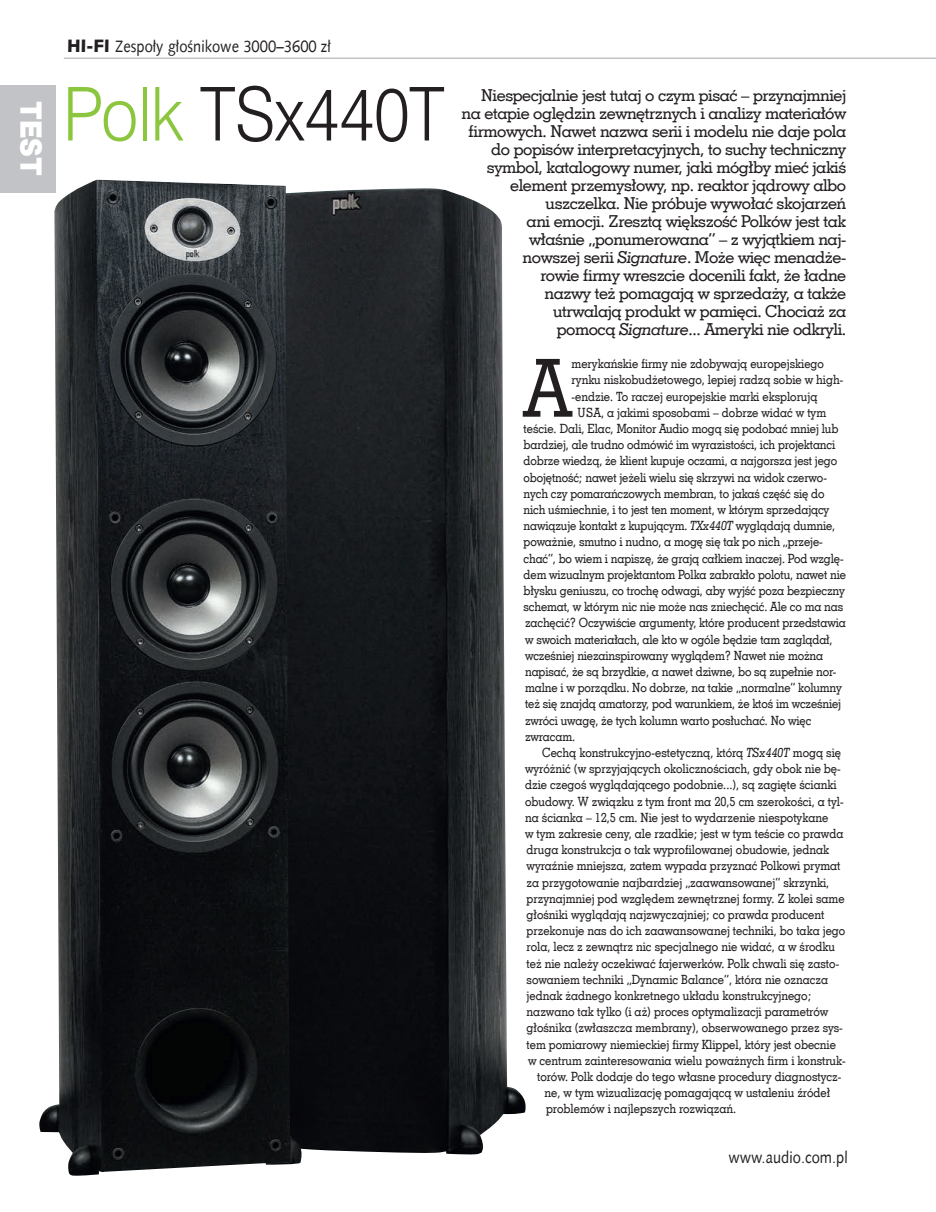
<style>
.page{position:relative;width:936px;height:1212px;background:#fff}
.page>*{position:absolute;margin:0;border:0;box-sizing:border-box;transform-origin:0 0}
.t1{font:80.25px "Geo Slab 703 Md EU";color:#231f20;scale:.9 1}
.t2{font:69px "Swis 721 Lt PL";letter-spacing:-.01em;color:#231f20;scale:.9 1}
.t3{font:27.15px "Swis 721 Blk 2 EU";color:#fff;scale:.9 1}
.t4{font:16.5px/18px "Geo Slab 703 Md EU";letter-spacing:-.025em;color:#231f20;text-align:right}
.t5{font:16.5px "Humanst 531 EU";color:#231f20;scale:.9 1}
.t6{font:12.75px "Geo Slab 703 Md EU";color:#231f20;scale:.9 1}
.s1{font-family:"Humanst 531 Blk EU";font-size:18px}
.s2{color:#8bc63e}
.s3{font-style:italic}
</style>
<div class="page">
<div style="left:0;top:85px;width:55px;height:107px;background:#c2c3c6"></div>
<hr style="left:64px;top:58px;width:871px;height:1px;background:#c2c3c6">
<img style="left:302px;top:188px;width:224px;height:967px">
<img style="left:39px;top:180px;width:263px;height:996px">
<h3 class="t3" style="left:50px;top:101px;width:85px;rotate:90deg">TEST</h3>
<p class="t5" style="left:67px;top:35px;width:294px"><span class="s1">HI-FI</span> Zespoły głośnikowe 3000–3600 zł</p>
<h2 class="t2" style="left:63px;top:69px;width:425px"><span class="s2">Polk</span> TSx440T</h2>
<p class="t4" style="left:461px;top:86px;width:386px">Niespecjalnie jest tutaj o czym pisać – przynajmniej na etapie oględzin zewnętrznych i analizy materiałów firmowych. Nawet nazwa serii i modelu nie daje pola do popisów interpretacyjnych, to suchy techniczny symbol, katalogowy numer, jaki mógłby mieć jakiś element przemysłowy, np. reaktor jądrowy albo uszczelka. Nie próbuje wywołać skojarzeń<br>ani emocji. Zresztą większość Polków jest tak<br>właśnie „ponumerowana” – z wyjątkiem naj-<br>nowszej serii <span class="s3">Signature</span>. Może więc menadże-<br>rowie firmy wreszcie docenili fakt, że ładne<br>nazwy też pomagają w sprzedaży, a także<br>utrwalają produkt w pamięci. Chociaż za<br>pomocą <span class="s3">Signature</span>... Ameryki nie odkryli.</p>
<h1 class="t1" style="left:523px;top:339px;width:55px">A</h1>
<p class="t6" style="left:571px;top:356px;width:282px">merykańskie firmy nie zdobywają europejskiego</p>
<p class="t6" style="left:571px;top:372px;width:303px">rynku niskobudżetowego, lepiej radzą sobie w high-</p>
<p class="t6" style="left:571px;top:388px;width:274px">-endzie. To raczej europejskie marki eksplorują</p>
<p class="t6" style="left:577px;top:404px;width:277px">USA, a jakimi sposobami – dobrze widać w tym</p>
<p class="t6" style="left:523px;top:421px;width:351px">teście. Dali, Elac, Monitor Audio mogą się podobać mniej lub</p>
<p class="t6" style="left:523px;top:437px;width:348px">bardziej, ale trudno odmówić im wyrazistości, ich projektanci</p>
<p class="t6" style="left:523px;top:453px;width:350px">dobrze wiedzą, że klient kupuje oczami, a najgorsza jest jego</p>
<p class="t6" style="left:523px;top:469px;width:338px">obojętność; nawet jeżeli wielu się skrzywi na widok czerwo-</p>
<p class="t6" style="left:523px;top:485px;width:336px">nych czy pomarańczowych membran, to jakaś część się do</p>
<p class="t6" style="left:523px;top:502px;width:341px">nich uśmiechnie, i to jest ten moment, w którym sprzedający</p>
<p class="t6" style="left:523px;top:518px;width:348px">nawiązuje kontakt z kupującym. <span class="s3">TXx440T</span> wyglądają dumnie,</p>
<p class="t6" style="left:523px;top:534px;width:334px">poważnie, smutno i nudno, a mogę się tak po nich „przeje-</p>
<p class="t6" style="left:523px;top:550px;width:357px">chać”, bo wiem i napiszę, że grają całkiem inaczej. Pod wzglę-</p>
<p class="t6" style="left:523px;top:566px;width:360px">dem wizualnym projektantom Polka zabrakło polotu, nawet nie</p>
<p class="t6" style="left:523px;top:583px;width:358px">błysku geniuszu, co trochę odwagi, aby wyjść poza bezpieczny</p>
<p class="t6" style="left:523px;top:599px;width:356px">schemat, w którym nic nie może nas zniechęcić. Ale co ma nas</p>
<p class="t6" style="left:525px;top:615px;width:358px">zachęcić? Oczywiście argumenty, które producent przedstawia</p>
<p class="t6" style="left:525px;top:631px;width:343px">w swoich materiałach, ale kto w ogóle będzie tam zaglądał,</p>
<p class="t6" style="left:525px;top:647px;width:332px">wcześniej niezainspirowany wyglądem? Nawet nie można</p>
<p class="t6" style="left:525px;top:664px;width:347px">napisać, że są brzydkie, a nawet dziwne, bo są zupełnie nor-</p>
<p class="t6" style="left:525px;top:680px;width:353px">malne i w porządku. No dobrze, na takie „normalne” kolumny</p>
<p class="t6" style="left:525px;top:696px;width:352px">też się znajdą amatorzy, pod warunkiem, że ktoś im wcześniej</p>
<p class="t6" style="left:525px;top:712px;width:319px">zwróci uwagę, że tych kolumn warto posłuchać. No więc</p>
<p class="t6" style="left:525px;top:728px;width:57px">zwracam.</p>
<p class="t6" style="left:542px;top:745px;width:334px">Cechą konstrukcyjno-estetyczną, którą <span class="s3">TSx440T</span> mogą się</p>
<p class="t6" style="left:525px;top:761px;width:352px">wyróżnić (w sprzyjających okolicznościach, gdy obok nie bę-</p>
<p class="t6" style="left:525px;top:777px;width:347px">dzie czegoś wyglądającego podobnie...), są zagięte ścianki</p>
<p class="t6" style="left:525px;top:793px;width:355px">obudowy. W związku z tym front ma 20,5 cm szerokości, a tyl-</p>
<p class="t6" style="left:525px;top:809px;width:338px">na ścianka – 12,5 cm. Nie jest to wydarzenie niespotykane</p>
<p class="t6" style="left:525px;top:826px;width:355px">w tym zakresie ceny, ale rzadkie; jest w tym teście co prawda</p>
<p class="t6" style="left:526px;top:842px;width:338px">druga konstrukcja o tak wyprofilowanej obudowie, jednak</p>
<p class="t6" style="left:526px;top:858px;width:350px">wyraźnie mniejsza, zatem wypada przyznać Polkowi prymat</p>
<p class="t6" style="left:526px;top:874px;width:338px">za przygotowanie najbardziej „zaawansowanej” skrzynki,</p>
<p class="t6" style="left:526px;top:890px;width:355px">przynajmniej pod względem zewnętrznej formy. Z kolei same</p>
<p class="t6" style="left:526px;top:907px;width:332px">głośniki wyglądają najzwyczajniej; co prawda producent</p>
<p class="t6" style="left:526px;top:923px;width:355px">przekonuje nas do ich zaawansowanej techniki, bo taka jego</p>
<p class="t6" style="left:526px;top:939px;width:344px">rola, lecz z zewnątrz nic specjalnego nie widać, a w środku</p>
<p class="t6" style="left:526px;top:955px;width:349px">też nie należy oczekiwać fajerwerków. Polk chwali się zasto-</p>
<p class="t6" style="left:526px;top:971px;width:336px">sowaniem techniki „Dynamic Balance”, która nie oznacza</p>
<p class="t6" style="left:526px;top:988px;width:318px">jednak żadnego konkretnego układu konstrukcyjnego;</p>
<p class="t6" style="left:526px;top:1004px;width:336px">nazwano tak tylko (i aż) proces optymalizacji parametrów</p>
<p class="t6" style="left:526px;top:1020px;width:353px">głośnika (zwłaszcza membrany), obserwowanego przez sys-</p>
<p class="t6" style="left:526px;top:1036px;width:345px">tem pomiarowy niemieckiej firmy Klippel, który jest obecnie</p>
<p class="t6" style="left:528px;top:1052px;width:354px">w centrum zainteresowania wielu poważnych firm i konstruk-</p>
<p class="t6" style="left:537px;top:1069px;width:339px">torów. Polk dodaje do tego własne procedury diagnostycz-</p>
<p class="t6" style="left:544px;top:1085px;width:319px">ne, w tym wizualizację pomagającą w ustaleniu źródeł</p>
<p class="t6" style="left:546px;top:1101px;width:213px">problemów i najlepszych rozwiązań.</p>
<p class="t5" style="left:728px;top:1146px;width:134px">www.audio.com.pl</p>
</div>
